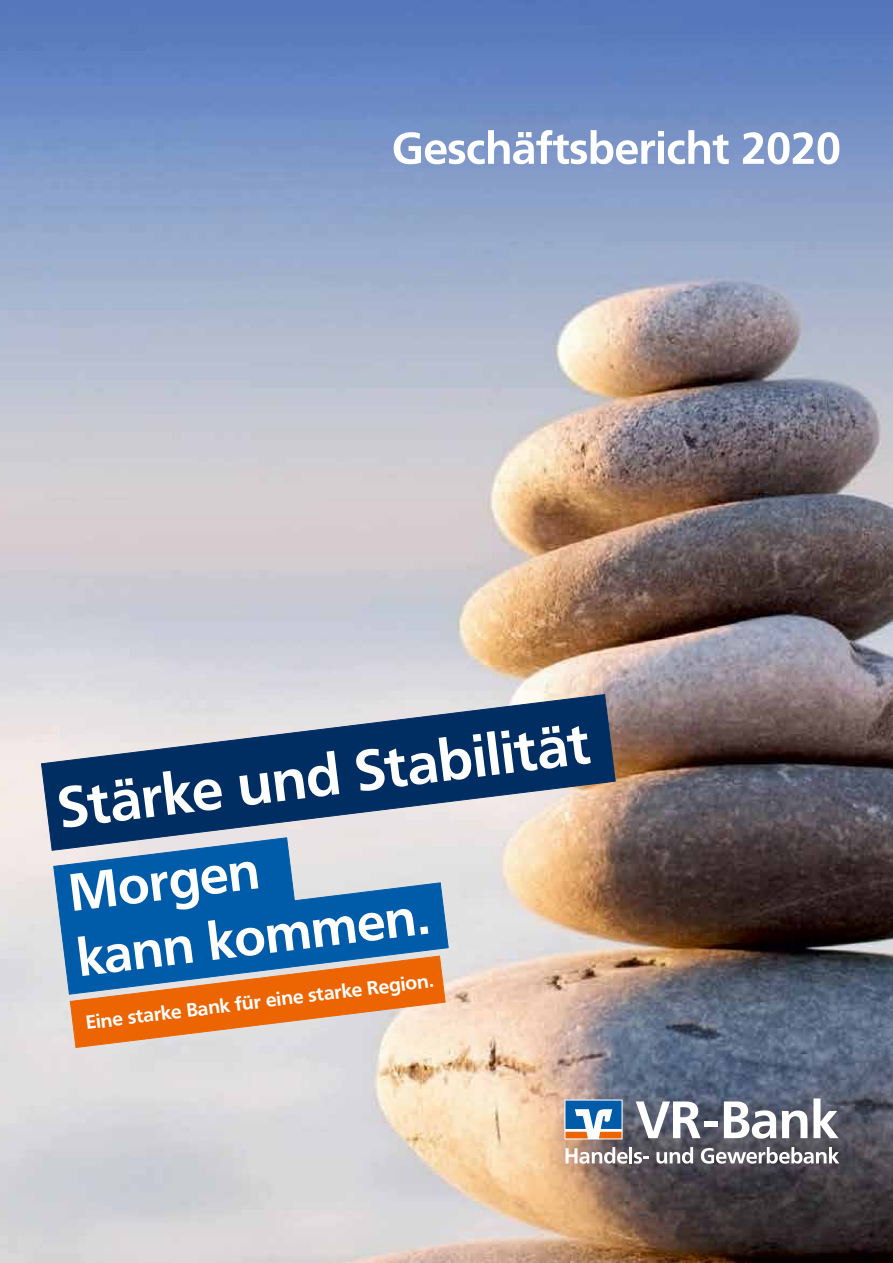
<style>
.page{position:relative;width:893px;height:1263px;background:#fff}
.page>*{position:absolute;margin:0;border:0;box-sizing:border-box;transform-origin:0 0}
.t1{font:700 57px "Frutiger VR";color:#fff}
.t2{font:700 52.2px "Frutiger VR";color:#fff}
.t3{font:700 51.6px "Frutiger VR";color:#fff}
.t4{font:700 18.9px "Frutiger VR";color:#fff}
</style>
<div class="page">
<img style="left:0;top:0;width:893px;height:1263px">
<svg style="left:394px;top:130px;width:335px;height:34px"></svg>
<svg style="left:743px;top:132px;width:96px;height:32px"></svg>
<div style="left:564px;top:1099px;width:59px;height:40px;border:2px solid #fff"></div>
<svg style="left:565px;top:1100px;width:56px;height:38px"></svg>
<svg style="left:565px;top:1147px;width:63px;height:17px"></svg>
<hr style="left:629px;top:1147px;width:3px;height:16px;background:#fff">
<svg style="left:634px;top:1152px;width:15px;height:11px"></svg>
<svg style="left:656px;top:1147px;width:37px;height:16px"></svg>
<svg style="left:701px;top:1147px;width:138px;height:17px"></svg>
<svg style="left:636px;top:1101px;width:65px;height:37px"></svg>
<div style="left:704px;top:1121px;width:14px;height:6px;background:#fff"></div>
<svg style="left:724px;top:1101px;width:52px;height:38px"></svg>
<svg style="left:782px;top:1110px;width:25px;height:28px"></svg>
<svg style="left:813px;top:1098px;width:26px;height:40px"></svg>
<svg style="left:53px;top:851px;width:396px;height:197px;background:#728191"></svg>
<svg style="left:41px;top:694px;width:575px;height:157px;background:#647b96"></svg>
<h1 class="t1" style="left:54px;top:774px;width:536px;rotate:-7deg">Stärke und Stabilität</h1>
<h2 class="t2" style="left:65px;top:862px;width:193px;rotate:-7deg">Morgen</h2>
<h3 class="t3" style="left:74px;top:928px;width:355px;rotate:-7deg">kann kommen.</h3>
<p class="t4" style="left:85px;top:1012px;width:352px;rotate:-7deg">Eine starke Bank für eine starke Region.</p>
</div>
